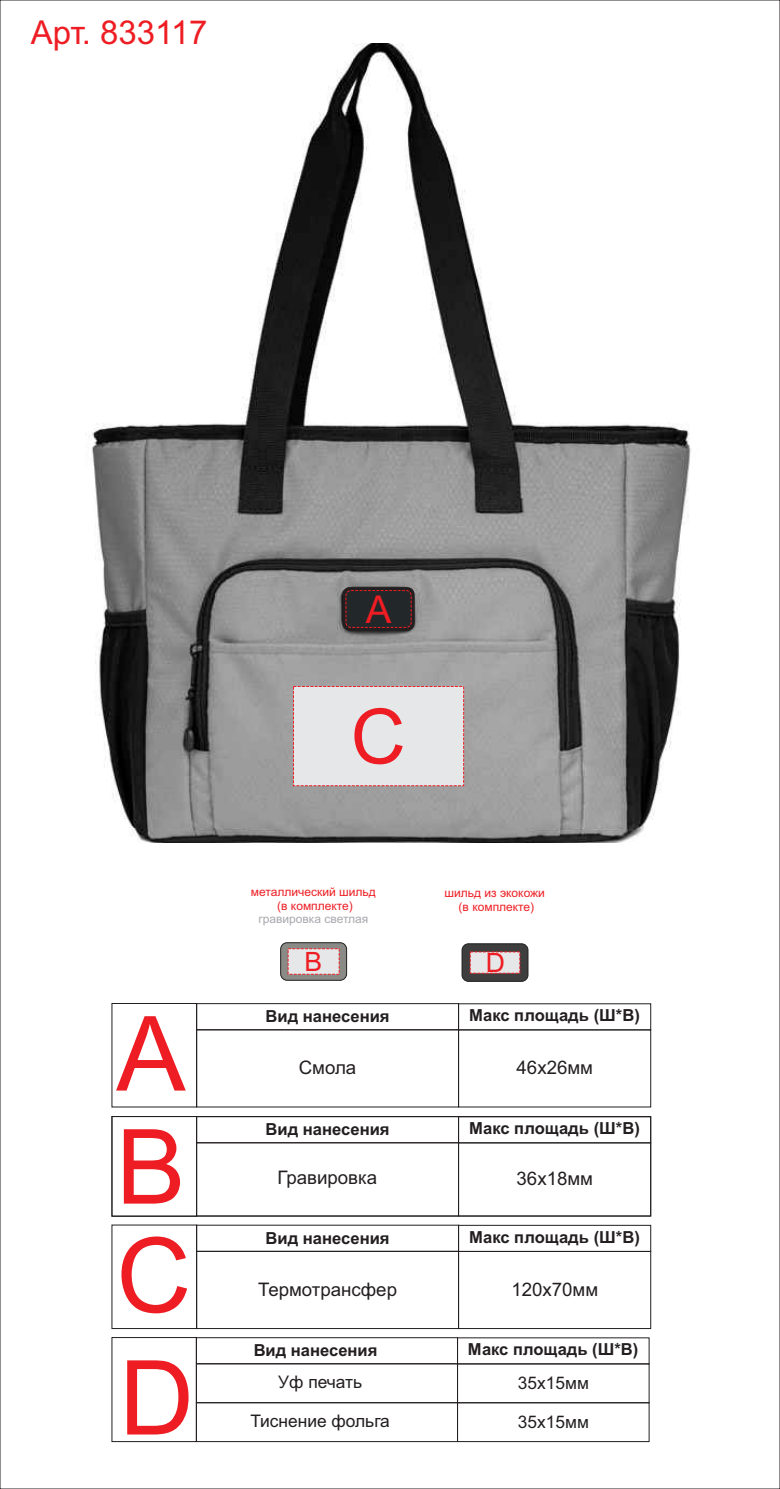
<style>
.page{position:relative;width:780px;height:1489px;background:#fff}
.page>*{position:absolute;margin:0;border:0;box-sizing:border-box;transform-origin:0 0}
.t1{font:103.8px "Arial";color:#ee1d23}
.t2{font:103.5px "Arial";color:#ee1d23}
.t3{font:76.3px "Arial";color:#ee1d23}
.t4{font:38.35px "Arial";color:#ee1d23}
.t5{font:32.95px "Arial";color:#ee1d23}
.t6{font:26.6px "Arial";color:#ee1d23}
.t7{font:18.65px "Arial";color:#231f20}
.t8{font:17.35px "Arial";color:#231f20}
.t9{font:700 16.6px "Arial";color:#231f20}
.t10{font:700 16.55px "Arial";color:#231f20}
.t11{font:12px/13.4px "Arial";color:#ee1d23;text-align:center}
.t12{font:12px "Arial";color:#a8a9ad}
</style>
<div class="page">
<div style="left:280px;top:942px;width:67px;height:38px;background:#8a8b86;border:1px solid #231f20;border-radius:6px"></div>
<svg style="left:288px;top:948px;width:51px;height:26px"></svg>
<div style="left:196px;top:1116px;width:263px;height:27px;border:1px solid #231f20"></div>
<div style="left:196px;top:1142px;width:263px;height:74px;border:1px solid #231f20"></div>
<div style="left:458px;top:1142px;width:193px;height:74px;border:1px solid #231f20"></div>
<div style="left:458px;top:1116px;width:193px;height:27px;border:1px solid #231f20"></div>
<div style="left:112px;top:1116px;width:85px;height:100px;border:1px solid #231f20"></div>
<div style="left:196px;top:1003px;width:263px;height:27px;border:1px solid #231f20"></div>
<div style="left:196px;top:1029px;width:263px;height:78px;border:1px solid #231f20"></div>
<div style="left:458px;top:1029px;width:193px;height:78px;border:1px solid #231f20"></div>
<div style="left:458px;top:1003px;width:193px;height:27px;border:1px solid #231f20"></div>
<div style="left:112px;top:1003px;width:85px;height:104px;border:1px solid #231f20"></div>
<img style="left:89px;top:43px;width:602px;height:799px">
<div style="left:343px;top:587px;width:71px;height:43px;background:#231f20;border:1px solid #231f20;border-radius:6px"></div>
<div style="left:345px;top:589px;width:67px;height:39px;background:#22272a;border:1px solid #231f20;border-radius:5px"></div>
<div style="left:346px;top:590px;width:65px;height:37px;border:1px dashed #ee1d23;border-radius:5px"></div>
<div style="left:196px;top:1250px;width:263px;height:78px;border:1px solid #231f20"></div>
<div style="left:458px;top:1250px;width:193px;height:78px;border:1px solid #231f20"></div>
<div style="left:458px;top:1224px;width:193px;height:27px;border:1px solid #231f20"></div>
<div style="left:293px;top:686px;width:171px;height:100px;background:#e6e7e9"></div>
<div style="left:196px;top:1337px;width:262px;height:26px;border:1px solid #231f20"></div>
<div style="left:196px;top:1363px;width:262px;height:39px;border:1px solid #231f20"></div>
<div style="left:196px;top:1402px;width:262px;height:39px;border:1px solid #231f20"></div>
<div style="left:457px;top:1363px;width:192px;height:39px;border:1px solid #231f20"></div>
<div style="left:457px;top:1402px;width:192px;height:39px;border:1px solid #231f20"></div>
<div style="left:112px;top:1336px;width:85px;height:105px;border:1px solid #231f20"></div>
<div style="left:462px;top:943px;width:66px;height:38px;background:#3e3e3f;border:1px solid #231f20;border-radius:6px"></div>
<svg style="left:470px;top:951px;width:50px;height:22px"></svg>
<h3 class="t5" style="left:31px;top:19px;width:178px">Арт. 833117</h3>
<h3 class="t4" style="left:366px;top:594px;width:27px">А</h3>
<h3 class="t3" style="left:350px;top:707px;width:57px">С</h3>
<p class="t11" style="left:251px;top:886px;width:126px">металлический шильд (в комплекте)</p>
<p class="t12" style="left:258px;top:914px;width:111px">гравировка светлая</p>
<h3 class="t6" style="left:304px;top:951px;width:19px">В</h3>
<p class="t11" style="left:444px;top:887px;width:102px">шильд из экокожи (в комплекте)</p>
<h3 class="t6" style="left:486px;top:952px;width:21px">D</h3>
<h1 class="t1" style="left:116px;top:1014px;width:71px">А</h1>
<p class="t9" style="left:265px;top:1009px;width:126px">Вид нанесения</p>
<p class="t9" style="left:469px;top:1009px;width:172px">Макс площадь (Ш*В)</p>
<p class="t7" style="left:299px;top:1060px;width:59px">Смола</p>
<p class="t7" style="left:516px;top:1060px;width:78px">46х26мм</p>
<h1 class="t1" style="left:116px;top:1127px;width:71px">В</h1>
<p class="t9" style="left:265px;top:1122px;width:126px">Вид нанесения</p>
<p class="t9" style="left:469px;top:1121px;width:172px">Макс площадь (Ш*В)</p>
<p class="t7" style="left:277px;top:1169px;width:101px">Гравировка</p>
<p class="t7" style="left:516px;top:1171px;width:78px">36х18мм</p>
<h1 class="t1" style="left:116px;top:1236px;width:76px">С</h1>
<p class="t9" style="left:265px;top:1231px;width:126px">Вид нанесения</p>
<p class="t9" style="left:469px;top:1230px;width:172px">Макс площадь (Ш*В)</p>
<p class="t7" style="left:258px;top:1282px;width:140px">Термотрансфер</p>
<p class="t7" style="left:511px;top:1282px;width:88px">120х70мм</p>
<h2 class="t2" style="left:119px;top:1358px;width:76px">D</h2>
<p class="t10" style="left:254px;top:1343px;width:125px">Вид нанесения</p>
<p class="t10" style="left:468px;top:1342px;width:172px">Макс площадь (Ш*В)</p>
<p class="t8" style="left:278px;top:1375px;width:85px">Уф печать</p>
<p class="t8" style="left:250px;top:1413px;width:141px">Тиснение фольга</p>
<p class="t8" style="left:518px;top:1376px;width:73px">35х15мм</p>
<p class="t8" style="left:518px;top:1415px;width:73px">35х15мм</p>
</div>
